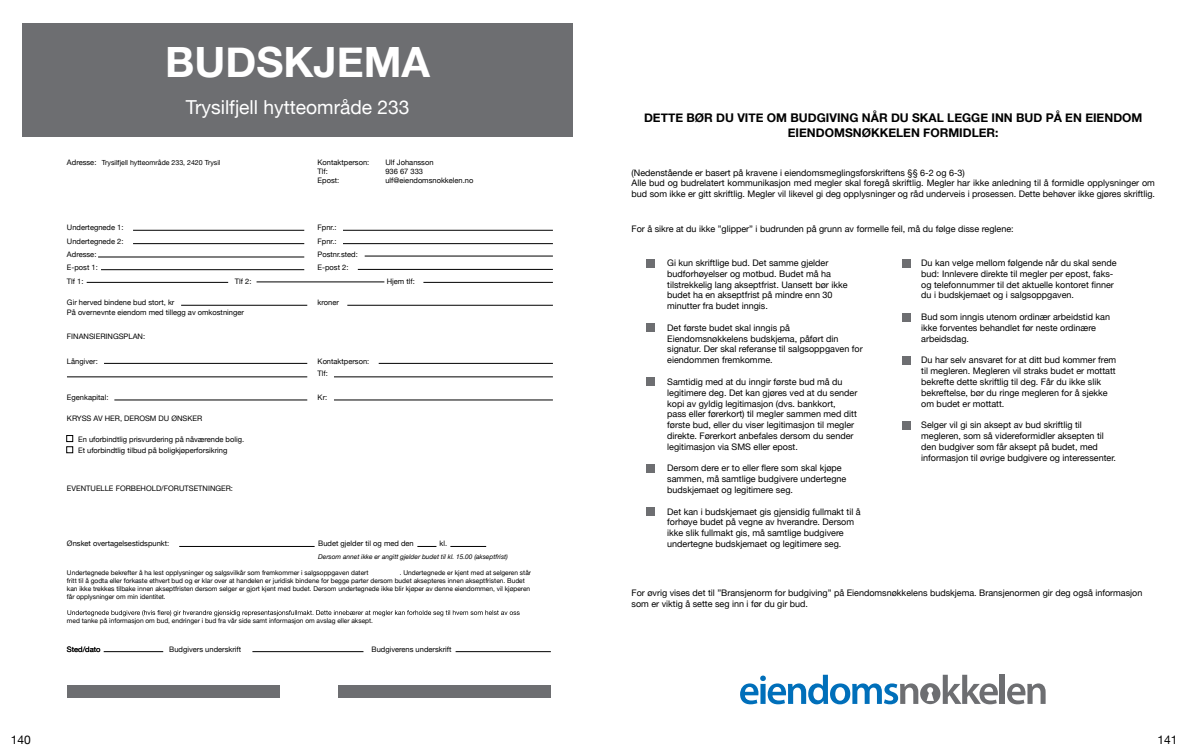
<style>
.page{position:relative;width:1191px;height:752px;background:#fff}
.page>*{position:absolute;margin:0;border:0;box-sizing:border-box;transform-origin:0 0}
.t1{font:700 41.7px "Helvetica Neue";color:#fff}
.t2{font:19.2px "Helvetica Neue";color:#fff}
.t3{font:700 12px/14.4px "Helvetica Neue";color:#000;text-align:center}
.t4{font:12px "Helvetica Neue";color:#000}
.t5{font:9px/10.8px "Helvetica Neue";color:#000}
.t6{font:7.5px/13.3px "Helvetica Neue";color:#000}
.t7{font:7px "Helvetica Neue";color:#000}
.t8{font:6.6px/7.9px "Helvetica Neue";color:#000}
.t9{font:italic 6.6px "Helvetica Neue";color:#000}
</style>
<div class="page">
<div style="left:23px;top:23px;width:550px;height:113px;background:#6d6e71"></div>
<svg style="left:67px;top:610px;width:452px;height:6px"></svg>
<hr style="left:133px;top:230px;width:171px;height:1px;background:#000">
<hr style="left:343px;top:230px;width:210px;height:1px;background:#000">
<hr style="left:343px;top:243px;width:210px;height:1px;background:#000">
<hr style="left:365px;top:255px;width:188px;height:1px;background:#000">
<hr style="left:358px;top:269px;width:195px;height:1px;background:#000">
<hr style="left:133px;top:243px;width:171px;height:1px;background:#000">
<hr style="left:98px;top:256px;width:206px;height:1px;background:#000">
<hr style="left:101px;top:269px;width:203px;height:1px;background:#000">
<hr style="left:87px;top:282px;width:141px;height:1px;background:#000">
<hr style="left:181px;top:304px;width:126px;height:1px;background:#000">
<hr style="left:104px;top:363px;width:203px;height:1px;background:#000">
<hr style="left:379px;top:363px;width:174px;height:1px;background:#000">
<hr style="left:334px;top:376px;width:219px;height:1px;background:#000">
<hr style="left:334px;top:399px;width:219px;height:1px;background:#000">
<hr style="left:67px;top:376px;width:240px;height:1px;background:#000">
<hr style="left:114px;top:399px;width:193px;height:1px;background:#000">
<hr style="left:179px;top:545px;width:136px;height:1px;background:#000">
<hr style="left:104px;top:650px;width:59px;height:1px;background:#000">
<hr style="left:252px;top:650px;width:111px;height:1px;background:#000">
<hr style="left:455px;top:650px;width:96px;height:1px;background:#000">
<hr style="left:450px;top:545px;width:36px;height:1px;background:#000">
<hr style="left:347px;top:304px;width:206px;height:1px;background:#000">
<hr style="left:256px;top:281px;width:128px;height:1px;background:#000">
<hr style="left:423px;top:282px;width:130px;height:1px;background:#000">
<svg style="left:67px;top:435px;width:6px;height:17px"></svg>
<div style="left:67px;top:685px;width:213px;height:12px;background:#6d6e71"></div>
<div style="left:338px;top:685px;width:213px;height:12px;background:#6d6e71"></div>
<div style="left:1000px;top:674px;width:5px;height:29px;background:#6d6e71"></div>
<svg style="left:1007px;top:683px;width:38px;height:21px"></svg>
<svg style="left:740px;top:674px;width:257px;height:30px"></svg>
<div style="left:646px;top:259px;width:8px;height:8px;background:#6d6e71"></div>
<div style="left:902px;top:259px;width:8px;height:8px;background:#6d6e71"></div>
<div style="left:902px;top:313px;width:8px;height:8px;background:#6d6e71"></div>
<div style="left:902px;top:356px;width:8px;height:8px;background:#6d6e71"></div>
<div style="left:902px;top:421px;width:8px;height:8px;background:#6d6e71"></div>
<div style="left:646px;top:323px;width:8px;height:8px;background:#6d6e71"></div>
<div style="left:646px;top:377px;width:8px;height:8px;background:#6d6e71"></div>
<div style="left:646px;top:464px;width:8px;height:8px;background:#6d6e71"></div>
<div style="left:646px;top:507px;width:8px;height:8px;background:#6d6e71"></div>
<h1 class="t1" style="left:165px;top:36px;width:266px">BUDSKJEMA</h1>
<h2 class="t2" style="left:186px;top:93px;width:225px">Trysilfjell hytteområde 233</h2>
<p class="t6" style="left:67px;top:156px;width:31px">Adresse:</p>
<p class="t6" style="left:115px;top:156px;width:180px">Ranchen 2, hytte nr. 42, andelsnr.32, Støten, Dalarna</p>
<p class="t7" style="left:102px;top:158px;width:120px">Trysilfjell hytteområde 233, 2420 Trysil</p>
<p class="t6" style="left:318px;top:156px;width:53px">Kontaktperson:</p>
<p class="t6" style="left:385px;top:156px;width:50px">Ulf Johansson</p>
<p class="t6" style="left:318px;top:165px;width:12px">Tlf:</p>
<p class="t6" style="left:385px;top:165px;width:39px">936 67 333</p>
<p class="t6" style="left:318px;top:174px;width:23px">Epost:</p>
<p class="t6" style="left:385px;top:174px;width:89px">ulf@eiendomsnokkelen.no</p>
<p class="t6" style="left:67px;top:221px;width:58px">Undertegnede 1:</p>
<p class="t6" style="left:318px;top:221px;width:42px">Fpnr.:<br>Fpnr.:<br>Postnr.sted:<br>E-post 2:</p>
<p class="t6" style="left:67px;top:234px;width:58px">Undertegnede 2:<br>Adresse:<br>E-post 1:<br>Tlf 1:</p>
<p class="t6" style="left:67px;top:298px;width:178px;line-height:9px">Gir herved bindene bud stort, kr<br>På overnevnte eiendom med tillegg av omkostninger</p>
<p class="t6" style="left:67px;top:330px;width:80px">FINANSIERINGSPLAN:</p>
<p class="t6" style="left:235px;top:275px;width:18px">Tlf 2:</p>
<p class="t6" style="left:387px;top:275px;width:30px">Hjem tlf:</p>
<p class="t6" style="left:318px;top:296px;width:23px">kroner</p>
<p class="t6" style="left:67px;top:355px;width:32px">Långiver:</p>
<p class="t6" style="left:318px;top:355px;width:53px;line-height:12.5px">Kontaktperson:<br>Tlf:</p>
<p class="t6" style="left:67px;top:391px;width:43px">Egenkapital:</p>
<p class="t6" style="left:318px;top:391px;width:11px">Kr:</p>
<p class="t6" style="left:67px;top:412px;width:137px">KRYSS AV HER, DEROSM DU ØNSKER</p>
<p class="t6" style="left:78px;top:434px;width:168px;line-height:11px">En uforbindtlig prisvurdering på nåværende bolig.<br>Et uforbindtlig tilbud på boligkjøperforsikring</p>
<p class="t6" style="left:67px;top:482px;width:167px">EVENTUELLE FORBEHOLD/FORUTSETNINGER:</p>
<p class="t6" style="left:67px;top:537px;width:104px">Ønsket overtagelsestidspunkt:</p>
<p class="t6" style="left:318px;top:537px;width:97px">Budet gjelder til og med den</p>
<p class="t6" style="left:439px;top:537px;width:9px">kl.</p>
<p class="t9" style="left:318px;top:551px;width:191px">Dersom annet ikke er angitt gjelder budet til kl. 15.00 (akseptfrist)</p>
<p class="t8" style="left:67px;top:569px;width:465px;text-indent:333px">. Undertegnede er kjent med at selgeren står fritt til å godta eller forkaste ethvert bud og er klar over at handelen er juridisk bindene for begge parter dersom budet aksepteres innen akseptfristen. Budet kan ikke trekkes tilbake innen akseptfristen dersom selger er gjort kjent med budet. Dersom undertegnede ikke blir kjøper av denne eiendommen, vil kjøperen får opplysninger om min identitet.</p>
<p class="t8" style="left:67px;top:616px;width:307px">med tanke på informasjon om bud, endringer i bud fra vår side samt informasjon om avslag eller aksept.</p>
<p class="t8" style="left:67px;top:569px;width:303px">Undertegnede bekrefter å ha lest opplysninger og salgsvilkår som fremkommer i salgsoppgaven datert</p>
<p class="t6" style="left:67px;top:643px;width:35px">Sted/dato</p>
<p class="t6" style="left:169px;top:643px;width:73px">Budgivers underskrift</p>
<p class="t6" style="left:371px;top:643px;width:81px">Budgiverens underskrift</p>
<h3 class="t3" style="left:644px;top:110px;width:500px">DETTE BØR DU VITE OM BUDGIVING NÅR DU SKAL LEGGE INN BUD PÅ EN EIENDOM<br>EIENDOMSNØKKELEN FORMIDLER:</h3>
<p class="t5" style="left:631px;top:167px;width:525px">(Nedenstående er basert på kravene i eiendomsmeglingsforskriftens §§ 6-2 og 6-3)<br>Alle bud og budrelatert kommunikasjon med megler skal foregå skriftlig. Megler har ikke anledning til å formidle opplysninger om bud som ikke er gitt skriftlig. Megler vil likevel gi deg opplysninger og råd underveis i prosessen. Dette behøver ikke gjøres skriftlig.</p>
<p class="t5" style="left:631px;top:223px;width:384px">For å sikre at du ikke ”glipper” i budrunden på grunn av formelle feil, må du følge disse reglene:</p>
<p class="t5" style="left:667px;top:258px;width:182px">Gi kun skriftlige bud. Det samme gjelder budforhøyelser og motbud. Budet må ha tilstrekkelig lang akseptfrist. Uansett bør ikke budet ha en akseptfrist på mindre enn 30 minutter fra budet inngis.</p>
<p class="t5" style="left:667px;top:322px;width:197px">Det første budet skal inngis på Eiendomsnøkkelens budskjema, påført din signatur. Der skal referanse til salgsoppgaven for eiendommen fremkomme.</p>
<p class="t5" style="left:667px;top:376px;width:192px">Samtidig med at du inngir første bud må du legitimere deg. Det kan gjøres ved at du sender kopi av gyldig legitimasjon (dvs. bankkort,<br>pass eller førerkort) til megler sammen med ditt første bud, eller du viser legitimasjon til megler direkte. Førerkort anbefales dersom du sender legitimasjon via SMS eller epost.</p>
<p class="t5" style="left:667px;top:463px;width:181px">Dersom dere er to eller flere som skal kjøpe sammen, må samtlige budgivere undertegne budskjemaet og legitimere seg.</p>
<p class="t5" style="left:667px;top:506px;width:195px">Det kan i budskjemaet gis gjensidig fullmakt til å forhøye budet på vegne av hverandre. Dersom ikke slik fullmakt gis, må samtlige budgivere undertegne budskjemaet og legitimere seg.</p>
<p class="t5" style="left:921px;top:258px;width:197px">Du kan velge mellom følgende når du skal sende bud: Innlevere direkte til megler per epost, faks&shy;og telefonnummer til det aktuelle kontoret finner du i budskjemaet og i salgsoppgaven.</p>
<p class="t5" style="left:921px;top:312px;width:190px">Bud som inngis utenom ordinær arbeidstid kan ikke forventes behandlet før neste ordinære arbeidsdag.</p>
<p class="t5" style="left:921px;top:355px;width:196px">Du har selv ansvaret for at ditt bud kommer frem til megleren. Megleren vil straks budet er mottatt bekrefte dette skriftlig til deg. Får du ikke slik bekreftelse, bør du ringe megleren for å sjekke om budet er mottatt.</p>
<p class="t5" style="left:921px;top:420px;width:196px">Selger vil gi sin aksept av bud skriftlig til megleren, som så videreformidler aksepten til den budgiver som får aksept på budet, med informasjon til øvrige budgivere og interessenter.</p>
<p class="t5" style="left:631px;top:587px;width:512px">For øvrig vises det til ”Bransjenorm for budgiving” på Eiendomsnøkkelens budskjema. Bransjenormen gir deg også informasjon som er viktig å sette seg inn i før du gir bud.</p>
<h3 class="t4" style="left:11px;top:730px;width:22px">140</h3>
<h3 class="t4" style="left:1157px;top:730px;width:22px">141</h3>
</div>
